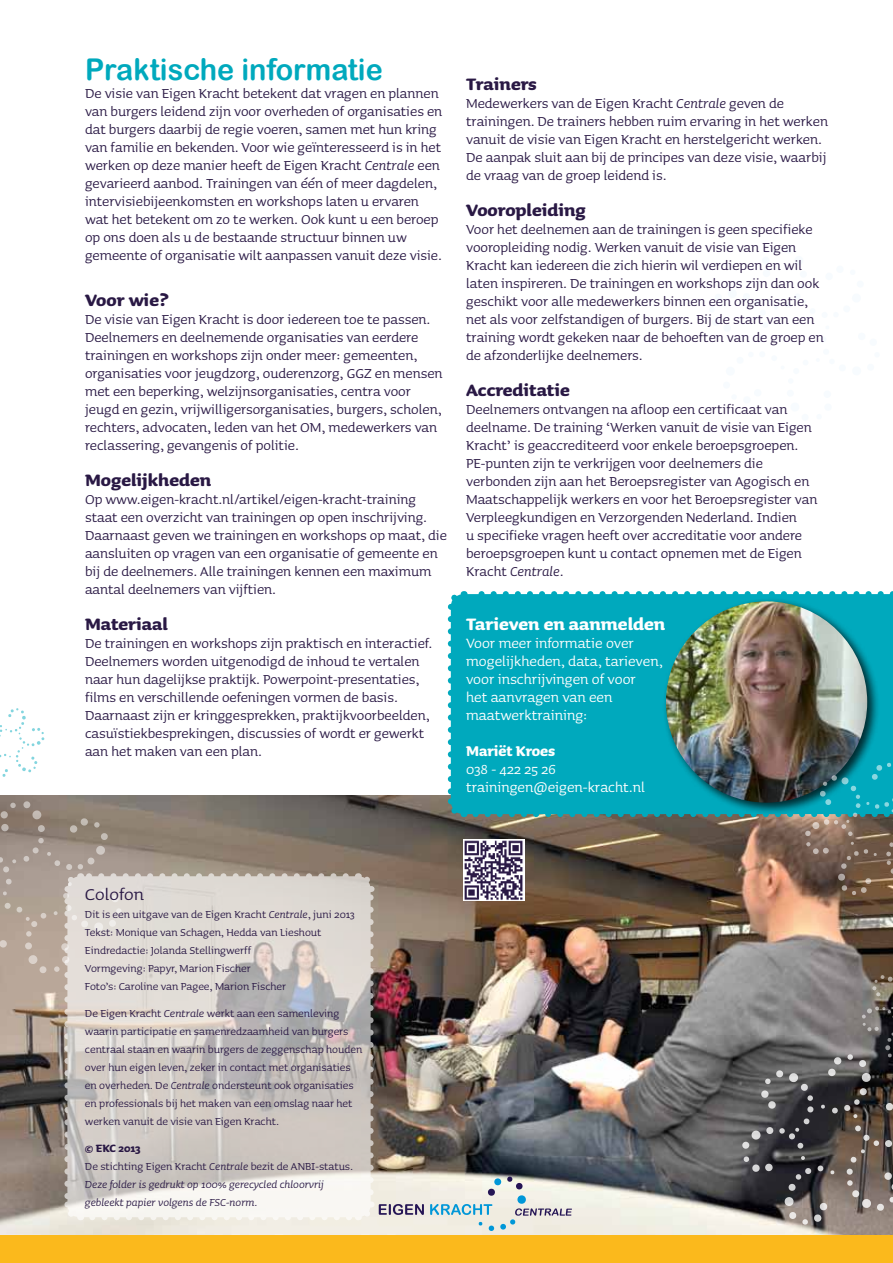
<style>
.page{position:relative;width:893px;height:1263px;background:#fff}
.page>*{position:absolute;margin:0;border:0;box-sizing:border-box;transform-origin:0 0}
.t1{font:30px "Arial Rounded MT Bold";color:#00a9bd;scale:.96 1}
.t2{font:700 21px "Sauna";color:#291844}
.t3{font:700 21px "Sauna";color:#fff}
.t4{font:21px "Sauna";color:#291844}
.t5{font:18px/18px "Sauna";color:#fff;scale:.96 1}
.t6{font:700 18px "Sauna";color:#fff;scale:.96 1}
.t7{font:17.25px/18px "Sauna";color:#291844;scale:.96 1}
.t8{font:13.5px/18px "Sauna";color:#291844;scale:.96 1}
.t9{font:italic 13.5px/18px "Sauna";color:#291844;scale:.96 1}
.s1{font-style:italic}
.s2{font-weight:700;font-style:normal}
.s3{font-style:normal}
</style>
<div class="page">
<div style="left:0;top:1218px;width:893px;height:45px;background:#fbb91c"></div>
<img style="left:0;top:795px;width:893px;height:439px">
<svg style="left:3px;top:891px;width:4px;height:4px"></svg>
<svg style="left:0;top:940px;width:7px;height:8px"></svg>
<svg style="left:4px;top:902px;width:26px;height:19px"></svg>
<svg style="left:28px;top:955px;width:10px;height:9px"></svg>
<svg style="left:25px;top:942px;width:7px;height:8px"></svg>
<svg style="left:26px;top:931px;width:6px;height:6px"></svg>
<div style="left:31px;top:921px;width:7px;height:6px;background:#d8cfc8;border-radius:50%"></div>
<svg style="left:32px;top:810px;width:10px;height:10px"></svg>
<svg style="left:1px;top:823px;width:8px;height:9px"></svg>
<svg style="left:0;top:811px;width:8px;height:8px"></svg>
<svg style="left:10px;top:802px;width:6px;height:6px"></svg>
<svg style="left:23px;top:801px;width:8px;height:7px"></svg>
<svg style="left:32px;top:847px;width:7px;height:7px"></svg>
<svg style="left:0;top:857px;width:16px;height:28px"></svg>
<svg style="left:23px;top:856px;width:6px;height:6px"></svg>
<svg style="left:0;top:708px;width:45px;height:69px"></svg>
<svg style="left:38px;top:818px;width:386px;height:404px;background:#bdb5ae"></svg>
<svg style="left:430px;top:1176px;width:142px;height:55px;background:#d7ddda"></svg>
<img style="left:463px;top:839px;width:61px;height:62px">
<svg style="left:872px;top:975px;width:21px;height:21px"></svg>
<svg style="left:828px;top:1054px;width:25px;height:22px"></svg>
<svg style="left:859px;top:1006px;width:34px;height:76px;background:#514f50"></svg>
<svg style="left:821px;top:1104px;width:4px;height:5px"></svg>
<svg style="left:832px;top:1107px;width:6px;height:7px"></svg>
<svg style="left:765px;top:1163px;width:8px;height:8px"></svg>
<svg style="left:752px;top:1164px;width:8px;height:8px"></svg>
<svg style="left:743px;top:1156px;width:6px;height:6px"></svg>
<svg style="left:742px;top:1141px;width:8px;height:8px"></svg>
<svg style="left:751px;top:1070px;width:63px;height:70px;background:#58585b"></svg>
<svg style="left:789px;top:1133px;width:6px;height:7px"></svg>
<svg style="left:797px;top:1142px;width:6px;height:7px"></svg>
<svg style="left:784px;top:1156px;width:51px;height:69px;background:#605a5a"></svg>
<svg style="left:885px;top:1103px;width:8px;height:8px"></svg>
<svg style="left:846px;top:1140px;width:47px;height:71px;background:#796d65"></svg>
<svg style="left:863px;top:1134px;width:7px;height:7px"></svg>
<svg style="left:844px;top:1088px;width:23px;height:30px"></svg>
<svg style="left:855px;top:1125px;width:6px;height:6px"></svg>
<div style="left:823px;top:847px;width:6px;height:7px;background:#c1b6b1;border-radius:50%"></div>
<svg style="left:806px;top:842px;width:13px;height:12px"></svg>
<svg style="left:838px;top:842px;width:39px;height:53px;background:#765f4d"></svg>
<svg style="left:886px;top:842px;width:7px;height:32px"></svg>
<img style="left:444px;top:591px;width:449px;height:245px">
<h1 class="t1" style="left:85px;top:52px;width:312px">Praktische informatie</h1>
<p class="t7" style="left:85px;top:84px;width:374px">De visie van Eigen Kracht betekent dat vragen en plannen van burgers leidend zijn voor overheden of organisaties en dat burgers daarbij de regie voeren, samen met hun kring van familie en bekenden. Voor wie geïnteresseerd is in het werken op deze manier heeft de Eigen Kracht <span class="s1">Centrale</span> een gevarieerd aanbod. Trainingen van één of meer dagdelen, intervisiebijeenkomsten en workshops laten u ervaren wat het betekent om zo te werken. Ook kunt u een beroep op ons doen als u de bestaande structuur binnen uw gemeente of organisatie wilt aanpassen vanuit deze visie.</p>
<p class="t2" style="left:85px;top:289px;width:85px">Voor wie?</p>
<p class="t7" style="left:85px;top:310px;width:374px">De visie van Eigen Kracht is door iedereen toe te passen.<br>Deelnemers en deelnemende organisaties van eerdere trainingen en workshops zijn onder meer: gemeenten, organisaties voor jeugdzorg, ouderenzorg, GGZ en mensen met een beperking, welzijnsorganisaties, centra voor jeugd en gezin, vrijwilligersorganisaties, burgers, scholen, rechters, advocaten, leden van het OM, medewerkers van reclassering, gevangenis of politie.</p>
<p class="t2" style="left:85px;top:469px;width:128px">Mogelijkheden</p>
<p class="t7" style="left:85px;top:490px;width:379px">Op www.eigen-kracht.nl/artikel/eigen-kracht-training staat een overzicht van trainingen op open inschrijving.<br>Daarnaast geven we trainingen en workshops op maat, die aansluiten op vragen van een organisatie of gemeente en bij de deelnemers. Alle trainingen kennen een maximum aantal deelnemers van vijftien.</p>
<p class="t2" style="left:85px;top:613px;width:84px">Materiaal</p>
<p class="t7" style="left:85px;top:634px;width:363px">De trainingen en workshops zijn praktisch en interactief.<br>Deelnemers worden uitgenodigd de inhoud te vertalen naar hun dagelijkse praktijk. Powerpoint-presentaties, films en verschillende oefeningen vormen de basis.<br>Daarnaast zijn er kringgesprekken, praktijkvoorbeelden, casuïstiekbesprekingen, discussies of wordt er gewerkt aan het maken van een plan.</p>
<p class="t2" style="left:466px;top:73px;width:72px">Trainers</p>
<p class="t7" style="left:466px;top:94px;width:379px">Medewerkers van de Eigen Kracht <span class="s1">Centrale</span> geven de trainingen. De trainers hebben ruim ervaring in het werken vanuit de visie van Eigen Kracht en herstelgericht werken.<br>De aanpak sluit aan bij de principes van deze visie, waarbij de vraag van de groep leidend is.</p>
<p class="t2" style="left:466px;top:199px;width:121px">Vooropleiding</p>
<p class="t7" style="left:466px;top:220px;width:374px">Voor het deelnemen aan de trainingen is geen specifieke vooropleiding nodig. Werken vanuit de visie van Eigen Kracht kan iedereen die zich hierin wil verdiepen en wil laten inspireren. De trainingen en workshops zijn dan ook geschikt voor alle medewerkers binnen een organisatie, net als voor zelfstandigen of burgers. Bij de start van een training wordt gekeken naar de behoeften van de groep en de afzonderlijke deelnemers.</p>
<p class="t2" style="left:466px;top:379px;width:105px">Accreditatie</p>
<p class="t7" style="left:466px;top:400px;width:367px">Deelnemers ontvangen na afloop een certificaat van deelname. De training ‘Werken vanuit de visie van Eigen Kracht’ is geaccrediteerd voor enkele beroepsgroepen.<br>PE-punten zijn te verkrijgen voor deelnemers die verbonden zijn aan het Beroepsregister van Agogisch en Maatschappelijk werkers en voor het Beroepsregister van Verpleegkundigen en Verzorgenden Nederland. Indien<br>u specifieke vragen heeft over accreditatie voor andere beroepsgroepen kunt u contact opnemen met de Eigen Kracht <span class="s1">Centrale</span>.</p>
<p class="t3" style="left:466px;top:613px;width:201px">Tarieven en aanmelden</p>
<p class="t5" style="left:466px;top:634px;width:206px">Voor meer informatie over mogelijkheden, data, tarieven, voor inschrijvingen of voor<br>het aanvragen van een maatwerktraining:</p>
<p class="t6" style="left:466px;top:741px;width:94px">Mariët Kroes</p>
<p class="t5" style="left:466px;top:760px;width:188px">038 - 422 25 26 trainingen@eigen-kracht.nl</p>
<p class="t4" style="left:85px;top:883px;width:61px">Colofon</p>
<p class="t8" style="left:85px;top:905px;width:283px">Dit is een uitgave van de Eigen Kracht <span class="s1">Centrale</span>, juni 2013<br>Tekst: Monique van Schagen, Hedda van Lieshout Eindredactie: Jolanda Stellingwerff<br>Vormgeving: Papyr, Marion Fischer<br>Foto’s: Caroline van Pagee, Marion Fischer</p>
<p class="t8" style="left:85px;top:1004px;width:290px">De Eigen Kracht <span class="s1">Centrale</span> werkt aan een samenleving waarin participatie en samenredzaamheid van burgers centraal staan en waarin burgers de zeggenschap houden over hun eigen leven, zeker in contact met organisaties en overheden. De <span class="s1">Centrale</span> ondersteunt ook organisaties en professionals bij het maken van een omslag naar het werken vanuit de visie van Eigen Kracht.</p>
<p class="t9" style="left:85px;top:1139px;width:281px"><span class="s2">© EKC 2013<br></span><span class="s3">De stichting Eigen Kracht</span> Centrale <span class="s3">bezit de ANBI-status.<br></span>Deze folder is gedrukt op 100% gerecycled chloorvrij gebleekt papier volgens de FSC-norm.</p>
</div>
